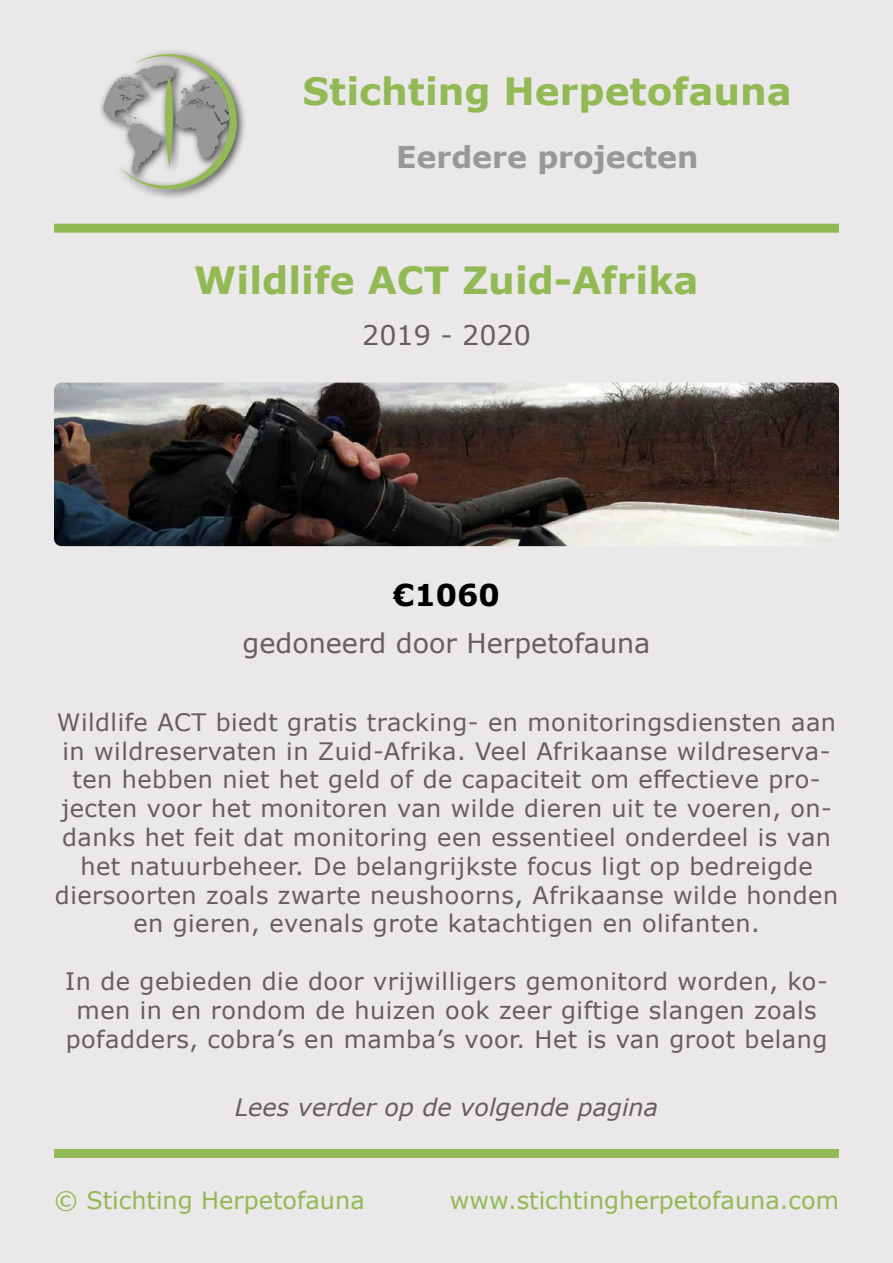
<style>
.page{position:relative;width:893px;height:1263px;background:#eae8e8}
.page>*{position:absolute;margin:0;border:0;box-sizing:border-box;transform-origin:0 0}
.t1{font:700 37.5px "Verdana";color:#91b954}
.t2{font:700 30px "Verdana";color:#989898}
.t3{font:700 30px "Verdana";color:#000}
.t4{font:27px "Verdana";color:#665e5e}
.t5{font:24px/28.8px "Verdana";letter-spacing:.02em;color:#665e5e;text-align:center}
.t6{font:24px "Verdana";color:#91b954}
.t7{font:italic 24px "Verdana";color:#665e5e}
</style>
<div class="page">
<div style="left:98px;top:48px;width:149px;height:152px;background:#000;opacity:.75"></div>
<svg style="left:103px;top:54px;width:135px;height:136px"></svg>
<div style="left:54px;top:224px;width:785px;height:9px;background:#91b954"></div>
<div style="left:54px;top:1149px;width:785px;height:9px;background:#91b954"></div>
<img style="left:54px;top:383px;width:785px;height:163px">
<h1 class="t1" style="left:303px;top:65px;width:491px">Stichting Herpetofauna</h1>
<p class="t2" style="left:396px;top:136px;width:304px">Eerdere projecten</p>
<h1 class="t1" style="left:194px;top:254px;width:506px">Wildlife ACT Zuid-Afrika</h1>
<p class="t4" style="left:362px;top:317px;width:170px">2019 - 2020</p>
<p class="t3" style="left:393px;top:574px;width:108px">€1060</p>
<p class="t4" style="left:243px;top:625px;width:409px">gedoneerd door Herpetofauna</p>
<p class="t5" style="left:55px;top:707px;width:785px">Wildlife ACT biedt gratis tracking- en monitoringsdiensten aan in wildreservaten in Zuid-Afrika. Veel Afrikaanse wildreserva&shy;ten hebben niet het geld of de capaciteit om effectieve pro&shy;jecten voor het monitoren van wilde dieren uit te voeren, on&shy;danks het feit dat monitoring een essentieel onderdeel is van het natuurbeheer. De belangrijkste focus ligt op bedreigde diersoorten zoals zwarte neushoorns, Afrikaanse wilde honden en gieren, evenals grote katachtigen en olifanten.</p>
<p class="t5" style="left:65px;top:967px;width:764px">In de gebieden die door vrijwilligers gemonitord worden, ko&shy;men in en rondom de huizen ook zeer giftige slangen zoals pofadders, cobra’s en mamba’s voor. Het is van groot belang</p>
<p class="t7" style="left:235px;top:1091px;width:425px">Lees verder op de volgende pagina</p>
<p class="t6" style="left:54px;top:1184px;width:312px">© Stichting Herpetofauna</p>
<p class="t6" style="left:450px;top:1184px;width:391px">www.stichtingherpetofauna.com</p>
</div>
